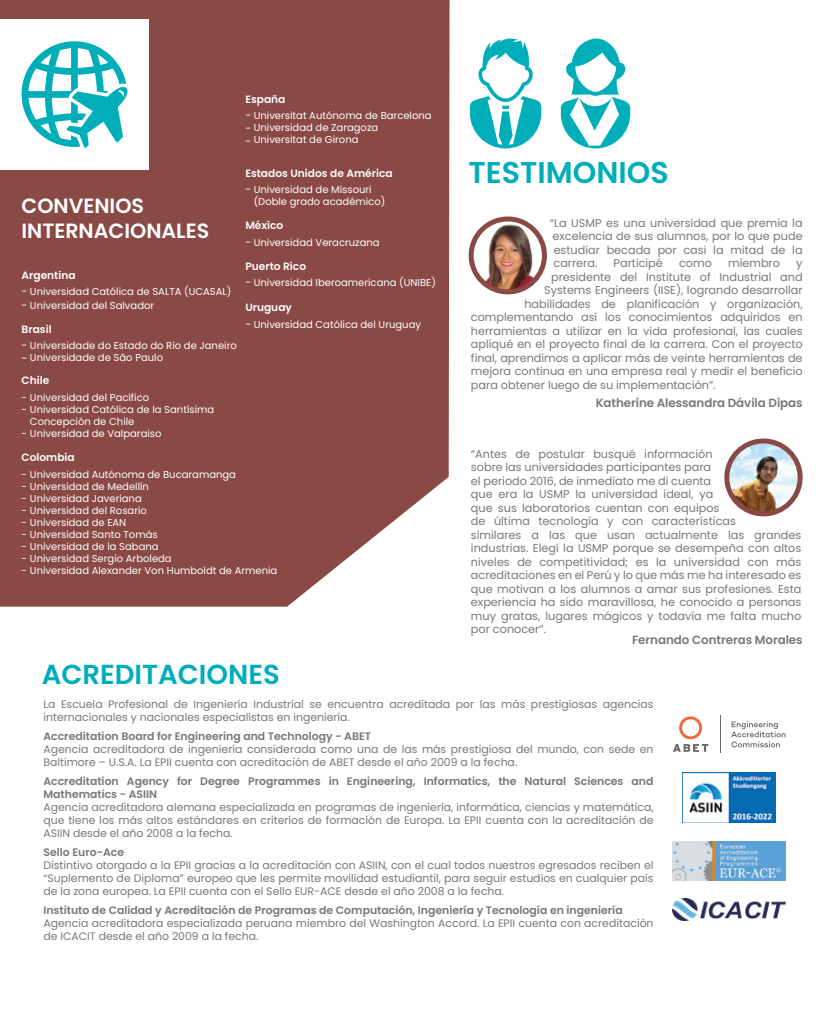
<style>
.page{position:relative;width:826px;height:1028px;background:#fff}
.page>*{position:absolute;margin:0;border:0;box-sizing:border-box;transform-origin:0 0}
.t1{font:600 30px "Poppins";color:#00aeba}
.t2{font:600 27.5px "Poppins";color:#00aeba}
.t3{font:600 20.62px/25.5px "Poppins";color:#fff}
.t4{font:600 11.88px "Poppins";letter-spacing:-.005em;color:#787878}
.t5{font:11.25px/13.5px "Poppins";color:#787878}
.t6{font:10.88px/13px "Poppins";color:#787878}
.t7{font:600 10.88px/13px "Poppins";color:#787878}
.t8{font:600 10.62px "Poppins";color:#fff}
.t9{font:10.62px "Poppins";color:#fff}
.t10{font:10px/12px "Poppins";color:#fff}
.s1{font-size:10.62px}
</style>
<div class="page">
<div style="left:0;top:0;width:449px;height:606px;background:#894944"></div>
<div style="left:0;top:19px;width:148px;height:150px;background:#fff"></div>
<svg style="left:22px;top:41px;width:106px;height:107px"></svg>
<svg style="left:469px;top:38px;width:72px;height:110px"></svg>
<svg style="left:560px;top:38px;width:70px;height:110px"></svg>
<svg style="left:724px;top:438px;width:78px;height:78px"></svg>
<img style="left:729px;top:443px;width:68px;height:68px;border-radius:34px">
<svg style="left:468px;top:216px;width:78px;height:78px"></svg>
<img style="left:473px;top:221px;width:68px;height:68px;border-radius:34px">
<hr style="left:719px;top:715px;width:1px;height:38px;background:#6c6a6d">
<svg style="left:673px;top:716px;width:35px;height:36px"></svg>
<svg style="left:731px;top:721px;width:54px;height:26px"></svg>
<img style="left:682px;top:772px;width:93px;height:50px">
<img style="left:672px;top:898px;width:113px;height:22px">
<img style="left:672px;top:841px;width:113px;height:39px">
<h3 class="t3" style="left:22px;top:193px;width:189px">CONVENIOS<br>INTERNACIONALES</h3>
<p class="t8" style="left:22px;top:269px;width:55px">Argentina</p>
<p class="t10" style="left:22px;top:286px;width:211px"><span class="s1">-</span> Universidad Católica de SALTA (UCASAL)</p>
<p class="t10" style="left:22px;top:299px;width:134px"><span class="s1">-</span> Universidad del Salvador</p>
<p class="t8" style="left:22px;top:323px;width:32px">Brasil</p>
<p class="t10" style="left:22px;top:340px;width:217px"><span class="s1">-</span> Universidade do Estado do Rio de Janeiro</p>
<p class="t10" style="left:22px;top:352px;width:143px"><span class="s1">-</span> Universidade de São Paulo</p>
<p class="t8" style="left:245px;top:93px;width:42px">España</p>
<p class="t10" style="left:245px;top:110px;width:188px"><span class="s1">-</span> Universitat Autónoma de Barcelona</p>
<p class="t10" style="left:253px;top:122px;width:126px;text-indent:-8px"><span class="s1">-</span> Universidad de Zaragoza<br>Universitat de Girona</p>
<p class="t9" style="left:245px;top:135px;width:7px">-</p>
<p class="t8" style="left:245px;top:167px;width:149px">Estados Unidos de América</p>
<p class="t10" style="left:253px;top:184px;width:133px;text-indent:-8px"><span class="s1">-</span> Universidad de Missouri (Doble grado académico)</p>
<p class="t8" style="left:245px;top:219px;width:39px">México</p>
<p class="t10" style="left:245px;top:236px;width:136px"><span class="s1">-</span> Universidad Veracruzana</p>
<p class="t8" style="left:245px;top:260px;width:62px">Puerto Rico</p>
<p class="t10" style="left:245px;top:277px;width:192px"><span class="s1">-</span> Universidad Iberoamericana (UNIBE)</p>
<p class="t8" style="left:245px;top:301px;width:48px">Uruguay</p>
<p class="t10" style="left:245px;top:318px;width:177px"><span class="s1">-</span> Universidad Católica del Uruguay</p>
<p class="t8" style="left:22px;top:374px;width:29px">Chile</p>
<p class="t10" style="left:22px;top:391px;width:129px">- Universidad del Pacífico</p>
<p class="t10" style="left:30px;top:403px;width:186px;text-indent:-8px">- Universidad Católica de la Santísima<br>Concepción de Chile</p>
<p class="t10" style="left:22px;top:427px;width:141px">- Universidad de Valparaiso</p>
<p class="t8" style="left:22px;top:451px;width:55px">Colombia</p>
<p class="t10" style="left:22px;top:468px;width:216px">- Universidad Autónoma de Bucaramanga</p>
<p class="t10" style="left:22px;top:480px;width:129px">- Universidad de Medellín</p>
<p class="t10" style="left:22px;top:492px;width:122px">- Universidad Javeriana</p>
<p class="t10" style="left:22px;top:504px;width:127px">- Universidad del Rosario</p>
<p class="t10" style="left:22px;top:516px;width:106px">- Universidad de EAN</p>
<p class="t10" style="left:22px;top:528px;width:137px">- Universidad Santo Tomás</p>
<p class="t10" style="left:22px;top:540px;width:138px">- Universidad de la Sabana</p>
<p class="t10" style="left:22px;top:552px;width:152px">- Universidad Sergio Arboleda</p>
<p class="t10" style="left:22px;top:564px;width:257px">- Universidad Alexander Von Humboldt de Armenia</p>
<h1 class="t1" style="left:468px;top:155px;width:201px">TESTIMONIOS</h1>
<p class="t5" style="left:549px;top:216px;width:254px;text-align:justify">“La USMP es una universidad que premia la excelencia de sus alumnos, por lo que pude estudiar becada por casi la mitad de la carrera.</p>
<p class="t5" style="left:613px;top:256px;width:51px">Participé</p>
<p class="t5" style="left:679px;top:256px;width:34px">como</p>
<p class="t5" style="left:728px;top:256px;width:53px">miembro</p>
<p class="t5" style="left:796px;top:256px;width:8px">y</p>
<p class="t5" style="left:551px;top:270px;width:253px">presidente del Institute of Industrial and</p>
<p class="t5" style="left:544px;top:283px;width:260px">Systems Engineers (IISE), logrando desarrollar</p>
<p class="t5" style="left:524px;top:297px;width:279px">habilidades de planificación y organización,</p>
<p class="t5" style="left:471px;top:310px;width:333px">complementando así los conocimientos adquiridos en</p>
<p class="t5" style="left:471px;top:324px;width:333px">herramientas a utilizar en la vida profesional, las cuales</p>
<p class="t5" style="left:471px;top:337px;width:333px">apliqué en el proyecto final de la carrera. Con el proyecto</p>
<p class="t5" style="left:471px;top:351px;width:333px">final, aprendimos a aplicar más de veinte herramientas de</p>
<p class="t5" style="left:471px;top:364px;width:333px">mejora continua en una empresa real y medir el beneficio</p>
<p class="t5" style="left:471px;top:378px;width:246px">para obtener luego de su implementación”.</p>
<p class="t4" style="left:595px;top:396px;width:208px">Katherine Alessandra Dávila Dipas</p>
<p class="t5" style="left:471px;top:447px;width:332px">“Antes de postular busqué información<br>sobre las universidades participantes para<br>el periodo 2016, de inmediato me di cuenta<br>que era la USMP la universidad ideal, ya<br>que sus laboratorios cuentan con equipos<br>de última tecnología y con características<br>similares a las que usan actualmente las grandes industrias. Elegí la USMP porque se desempeña con altos niveles de competitividad; es la universidad con más acreditaciones en el Perú y lo que más me ha interesado es que motivan a los alumnos a amar sus profesiones. Esta experiencia ha sido maravillosa, he conocido a personas muy gratas, lugares mágicos y todavía me falta mucho por conocer”.</p>
<p class="t4" style="left:632px;top:633px;width:172px">Fernando Contreras Morales</p>
<h2 class="t2" style="left:42px;top:659px;width:239px">ACREDITACIONES</h2>
<p class="t6" style="left:43px;top:698px;width:611px">La Escuela Profesional de Ingeniería Industrial se encuentra acreditada por las más prestigiosas agencias internacionales y nacionales especialistas en ingeniería.</p>
<p class="t7" style="left:43px;top:729px;width:329px">Accreditation Board for Engineering and Technology - ABET</p>
<p class="t6" style="left:43px;top:743px;width:611px">Agencia acreditadora de ingeniería considerada como una de las más prestigiosa del mundo, con sede en<br>Baltimore – U.S.A. La EPII cuenta con acreditación de ABET desde el año 2009 a la fecha.</p>
<p class="t7" style="left:43px;top:774px;width:611px">Accreditation Agency for Degree Programmes in Engineering, Informatics, the Natural Sciences and<br>Mathematics - ASIIN</p>
<p class="t6" style="left:43px;top:800px;width:611px;text-align:justify">Agencia acreditadora alemana especializada en programas de ingeniería, informática, ciencias y matemática, que tiene los más altos estándares en criterios de formación de Europa. La EPII cuenta con la acreditación de ASIIN desde el año 2008 a la fecha.</p>
<p class="t7" style="left:43px;top:845px;width:82px">Sello Euro-Ace</p>
<p class="t6" style="left:43px;top:858px;width:611px;text-align:justify">Distintivo otorgado a la EPII gracias a la acreditación con ASIIN, con el cual todos nuestros egresados reciben el “Suplemento de Diploma” europeo que les permite movilidad estudiantil, para seguir estudios en cualquier país de la zona europea. La EPII cuenta con el Sello EUR-ACE desde el año 2008 a la fecha.</p>
<p class="t7" style="left:43px;top:903px;width:580px">Instituto de Calidad y Acreditación de Programas de Computación, Ingeniería y Tecnología en ingeniería</p>
<p class="t6" style="left:43px;top:916px;width:611px">Agencia acreditadora especializada peruana miembro del Washington Accord. La EPII cuenta con acreditación de ICACIT desde el año 2009 a la fecha.</p>
</div>
